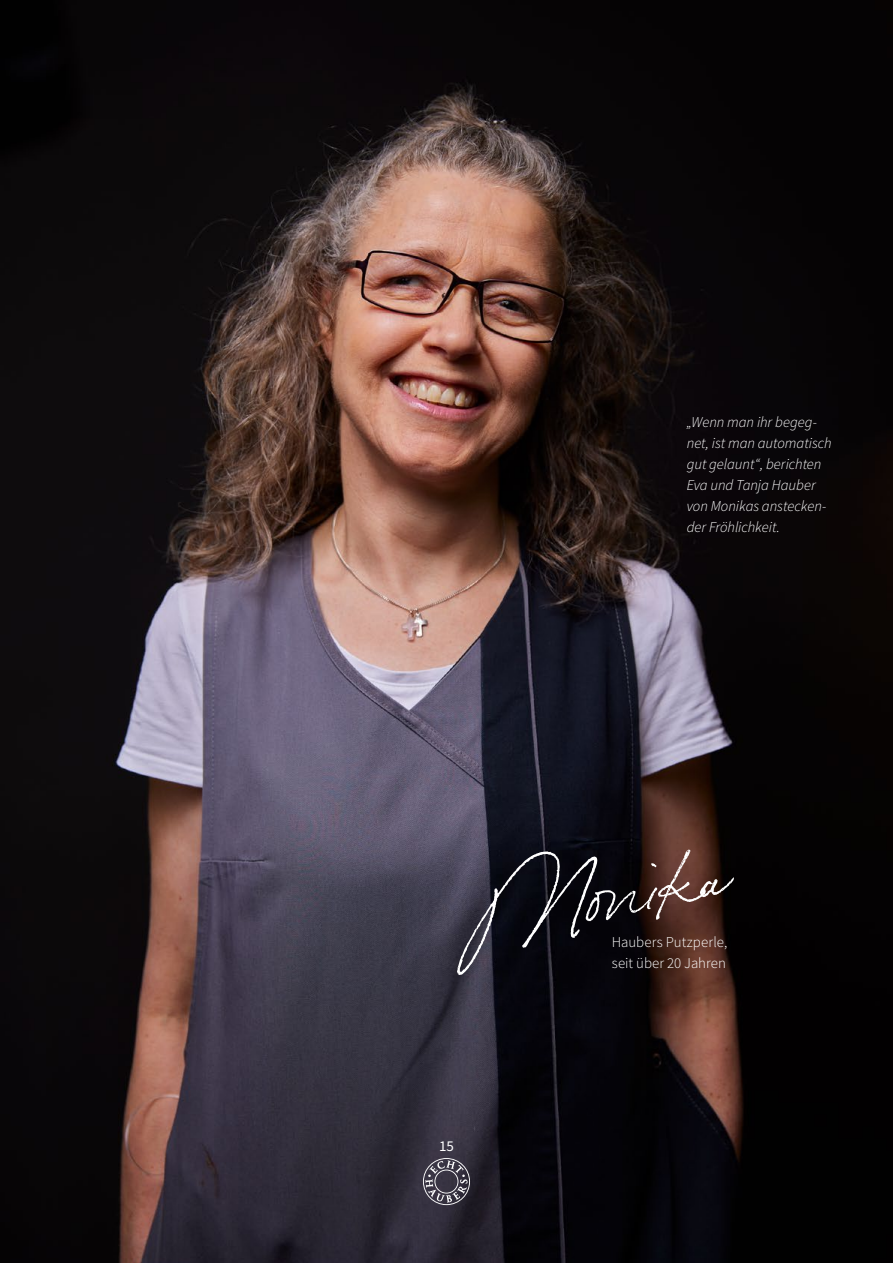
<style>
.page{position:relative;width:893px;height:1263px;background:#fff}
.page>*{position:absolute;margin:0;border:0;box-sizing:border-box;transform-origin:0 0}
.t1{font:90px "Bon Vivant";color:#fff}
.t2{font:italic 300 15px/21px "Source Sans Pro";letter-spacing:-.005em;color:#fff}
.t3{font:300 15px/21px "Source Sans Pro";color:#fff}
.t4{font:15px "Source Sans Pro";color:#fff}
</style>
<div class="page">
<img style="left:0;top:0;width:893px;height:1263px">
<svg style="left:423px;top:1158px;width:47px;height:47px;background:#5c5864"></svg>
<p class="t2" style="left:687px;top:411px;width:146px">„Wenn man ihr begeg&shy;net, ist man automatisch gut gelaunt“, berichten<br>Eva und Tanja Hauber von Monikas anstecken&shy;der Fröhlichkeit.</p>
<h1 class="t1" style="left:464px;top:855px;width:254px;rotate:-10deg">Mon ika</h1>
<p class="t3" style="left:612px;top:931px;width:117px">Haubers Putzperle, seit über 20 Jahren</p>
<p class="t4" style="left:439px;top:1136px;width:16px">15</p>
</div>
